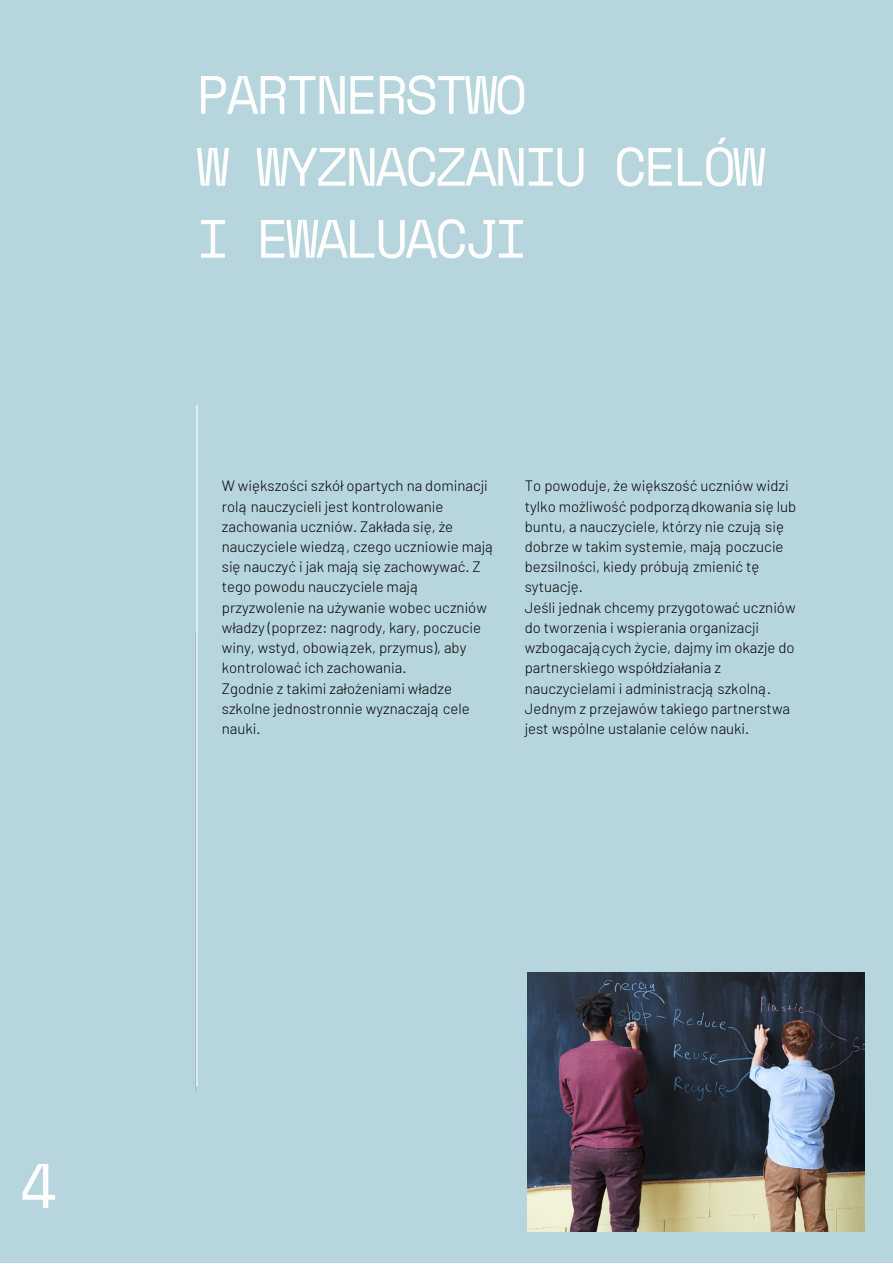
<style>
.page{position:relative;width:893px;height:1264px;background:#fff}
.page>*{position:absolute;margin:0;border:0;box-sizing:border-box;transform-origin:0 0}
.t1{font:63px "Space Mono";color:#fff}
.t2{font:54px/72px "Space Mono";letter-spacing:-.06em;color:#fff}
.t3{font:300 15px/20.2px "Barlow";color:#000}
</style>
<div class="page">
<div style="left:0;top:0;width:892px;height:1262px;background:#b7d5dd"></div>
<hr style="left:195px;top:631px;width:1px;height:460px;background:#9db7be">
<hr style="left:196px;top:405px;width:1px;height:681px;background:#fff">
<img style="left:527px;top:972px;width:337px;height:259px">
<h2 class="t2" style="left:196px;top:57px;width:571px">PARTNERSTWO<br>W WYZNACZANIU CELÓW<br>I EWALUACJI</h2>
<p class="t3" style="left:222px;top:475px;width:274px">W większości szkół opartych na dominacji rolą nauczycieli jest kontrolowanie zachowania uczniów. Zakłada się, że nauczyciele wiedzą, czego uczniowie mają się nauczyć i jak mają się zachowywać. Z tego powodu nauczyciele mają przyzwolenie na używanie wobec uczniów władzy (poprzez: nagrody, kary, poczucie winy, wstyd, obowiązek, przymus), aby kontrolować ich zachowania.<br>Zgodnie z takimi założeniami władze szkolne jednostronnie wyznaczają cele nauki.</p>
<p class="t3" style="left:524px;top:475px;width:273px">To powoduje, że większość uczniów widzi tylko możliwość podporządkowania się lub buntu, a nauczyciele, którzy nie czują się dobrze w takim systemie, mają poczucie bezsilności, kiedy próbują zmienić tę sytuację.<br>Jeśli jednak chcemy przygotować uczniów do tworzenia i wspierania organizacji wzbogacających życie, dajmy im okazje do partnerskiego współdziałania z nauczycielami i administracją szkolną.<br>Jednym z przejawów takiego partnerstwa jest wspólne ustalanie celów nauki.</p>
<h1 class="t1" style="left:20px;top:1137px;width:40px">4</h1>
</div>
